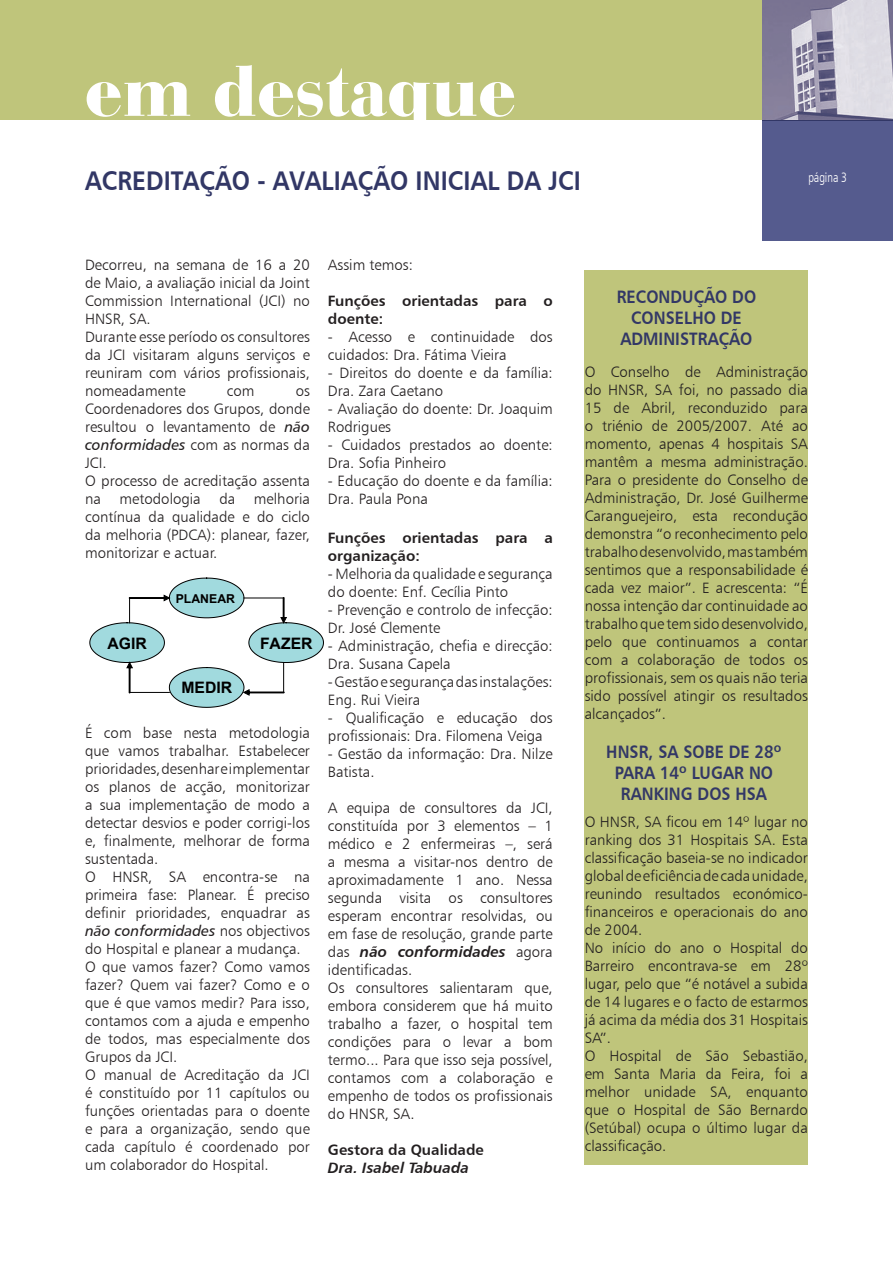
<style>
.page{position:relative;width:893px;height:1263px;background:#fff}
.page>*{position:absolute;margin:0;border:0;box-sizing:border-box;transform-origin:0 0}
.t1{font:900 75px "Bauer Bodoni BT";letter-spacing:.005em;color:#fff}
.t2{font:27px "Humanist 777 BT Bold B";letter-spacing:.005em;color:#323766;scale:.9 1}
.t3{font:18px/21px "Humanist 777 BT Bold B";letter-spacing:.005em;color:#323766;text-align:center;scale:.9 1}
.t4{font:700 15.75px "Arial";color:#000}
.t5{font:15px/18px "Humanist 777 BT Light B";color:#231f20}
.t6{font:15px/18px "Humanist 777 BT Bold B";color:#231f20}
.t7{font:15px "Humanist 777 BT Italic B";color:#231f20}
.t8{font:15px "Humanist 777 BT Bold Italic B";color:#231f20}
.t9{font:13.5px "Frut";color:#fff;scale:.9 1}
.t10{font:700 12.3px "Arial";letter-spacing:.005em;color:#000}
.s1{font-family:"Humanist 777 BT Italic B"}
.s2{font-family:"Humanist 777 BT Light B"}
</style>
<div class="page">
<div style="left:0;top:0;width:893px;height:120px;background:#bfc57b"></div>
<div style="left:762px;top:120px;width:131px;height:120px;background:#555b8e"></div>
<svg style="left:89px;top:577px;width:235px;height:131px"></svg>
<hr style="left:283px;top:662px;width:1px;height:30px;background:#000">
<hr style="left:244px;top:598px;width:40px;height:1px;background:#000">
<img style="left:762px;top:0;width:131px;height:120px">
<div style="left:585px;top:271px;width:223px;height:894px;background:#bfc57b"></div>
<h1 class="t1" style="left:85px;top:44px;width:432px">em destaque</h1>
<h2 class="t2" style="left:85px;top:164px;width:552px">ACREDITAÇÃO - AVALIAÇÃO INICIAL DA JCI</h2>
<p class="t9" style="left:808px;top:170px;width:45px">página 3</p>
<p class="t5" style="left:85px;top:255px;width:226px">Decorreu, na semana de 16 a 20 de Maio, a avaliação inicial da Joint<br>Commission International (JCI) no<br>HNSR, SA.<br>Durante esse período os consultores da JCI visitaram alguns serviços e reuniram com vários profissionais, nomeadamente</p>
<p class="t5" style="left:85px;top:381px;width:226px;text-align:justify;text-indent:211px">os Coordenadores dos Grupos, donde resultou o levantamento de <span class="s1">não</span></p>
<p class="t7" style="left:85px;top:435px;width:226px">conformidades <span class="s2">com as normas da</span></p>
<p class="t5" style="left:85px;top:453px;width:226px">JCI.<br>O processo de acreditação assenta na metodologia da melhoria contínua da qualidade e do ciclo da melhoria (PDCA): planear, fazer, monitorizar e actuar.</p>
<p class="t5" style="left:227px;top:381px;width:29px">com</p>
<p class="t4" style="left:107px;top:633px;width:41px">AGIR</p>
<p class="t10" style="left:176px;top:591px;width:61px">PLANEAR</p>
<p class="t4" style="left:181px;top:677px;width:52px">MEDIR</p>
<p class="t4" style="left:260px;top:633px;width:54px">FAZER</p>
<p class="t5" style="left:85px;top:723px;width:226px">É com base nesta metodologia que vamos trabalhar. Estabelecer prioridades, desenhar e implementar os planos de acção, monitorizar a sua implementação de modo a detectar desvios e poder corrigi-los e, finalmente, melhorar de forma sustentada.<br>O HNSR, SA encontra-se na primeira fase: Planear. É preciso definir prioridades, enquadrar as</p>
<p class="t7" style="left:85px;top:921px;width:226px">não conformidades <span class="s2">nos objectivos</span></p>
<p class="t5" style="left:85px;top:939px;width:226px">do Hospital e planear a mudança.<br>O que vamos fazer? Como vamos fazer? Quem vai fazer? Como e o que é que vamos medir? Para isso, contamos com a ajuda e empenho de todos, mas especialmente dos<br>Grupos da JCI.<br>O manual de Acreditação da JCI é constituído por 11 capítulos ou funções orientadas para o doente e para a organização, sendo que cada capítulo é coordenado por um colaborador do Hospital.</p>
<p class="t5" style="left:328px;top:255px;width:86px">Assim temos:</p>
<p class="t6" style="left:328px;top:291px;width:226px">Funções orientadas para o doente:</p>
<p class="t5" style="left:328px;top:327px;width:226px">- Acesso e continuidade dos cuidados: Dra. Fátima Vieira</p>
<p class="t5" style="left:328px;top:363px;width:226px">- Direitos do doente e da família:<br>Dra. Zara Caetano</p>
<p class="t5" style="left:328px;top:399px;width:226px">- Avaliação do doente: Dr. Joaquim<br>Rodrigues</p>
<p class="t5" style="left:328px;top:435px;width:226px">- Cuidados prestados ao doente:<br>Dra. Sofia Pinheiro</p>
<p class="t5" style="left:328px;top:471px;width:226px">- Educação do doente e da família:<br>Dra. Paula Pona</p>
<p class="t6" style="left:328px;top:529px;width:226px">Funções orientadas para a organização:</p>
<p class="t5" style="left:328px;top:565px;width:226px">- Melhoria da qualidade e segurança do doente: Enf. Cecília Pinto</p>
<p class="t5" style="left:328px;top:601px;width:226px">- Prevenção e controlo de infecção:<br>Dr. José Clemente</p>
<p class="t5" style="left:328px;top:637px;width:226px">- Administração, chefia e direcção:<br>Dra. Susana Capela</p>
<p class="t5" style="left:328px;top:673px;width:226px">- Gestão e segurança das instalações:<br>Eng. Rui Vieira</p>
<p class="t5" style="left:328px;top:709px;width:226px">- Qualificação e educação dos profissionais: Dra. Filomena Veiga</p>
<p class="t5" style="left:328px;top:745px;width:226px">- Gestão da informação: Dra. Nilze<br>Batista.</p>
<p class="t5" style="left:328px;top:799px;width:226px;text-align:justify">A equipa de consultores da JCI, constituída por 3 elementos – 1 médico e 2 enfermeiras –, será a mesma a visitar-nos dentro de aproximadamente 1 ano. Nessa segunda visita os consultores esperam encontrar resolvidas, ou em fase de resolução, grande parte</p>
<p class="t8" style="left:328px;top:942px;width:226px"><span class="s2">das</span> não conformidades <span class="s2">agora</span></p>
<p class="t5" style="left:328px;top:961px;width:226px">identificadas.<br>Os consultores salientaram que, embora considerem que há muito trabalho a fazer, o hospital tem condições para o levar a bom termo... Para que isso seja possível, contamos com a colaboração e empenho de todos os profissionais do HNSR, SA.</p>
<p class="t6" style="left:328px;top:1141px;width:157px">Gestora da Qualidade</p>
<p class="t8" style="left:328px;top:1158px;width:142px">Dra. Isabel Tabuada</p>
<p class="t3" style="left:617px;top:286px;width:156px">RECONDUÇÃO DO<br>CONSELHO DE<br>ADMINISTRAÇÃO</p>
<p class="t5" style="left:585px;top:362px;width:225px;text-align:justify">O Conselho de Administração do HNSR, SA foi, no passado dia 15 de Abril, reconduzido para o triénio de 2005/2007. Até ao momento, apenas 4 hospitais SA mantêm a mesma administração.<br>Para o presidente do Conselho de Administração, Dr. José Guilherme Caranguejeiro, esta recondução demonstra “o reconhecimento pelo trabalho desenvolvido, mas também sentimos que a responsabilidade é cada vez maior”. E acrescenta: “É nossa intenção dar continuidade ao trabalho que tem sido desenvolvido, pelo que continuamos a contar com a colaboração de todos os profissionais, sem os quais não teria sido possível atingir os resultados alcançados”.</p>
<p class="t3" style="left:606px;top:741px;width:196px">HNSR, SA SOBE DE 28º<br>PARA 14º LUGAR NO<br>RANKING DOS HSA</p>
<p class="t5" style="left:585px;top:812px;width:225px">O HNSR, SA ficou em 14º lugar no ranking dos 31 Hospitais SA. Esta classificação baseia-se no indicador global de eficiência de cada unidade, reunindo resultados económico&shy;financeiros e operacionais do ano de 2004.<br>No início do ano o Hospital do<br>Barreiro encontrava-se em 28º lugar, pelo que “é notável a subida de 14 lugares e o facto de estarmos já acima da média dos 31 Hospitais<br>SA”.<br>O Hospital de São Sebastião, em Santa Maria da Feira, foi a melhor unidade SA, enquanto que o Hospital de São Bernardo (Setúbal) ocupa o último lugar da classificação.</p>
</div>
